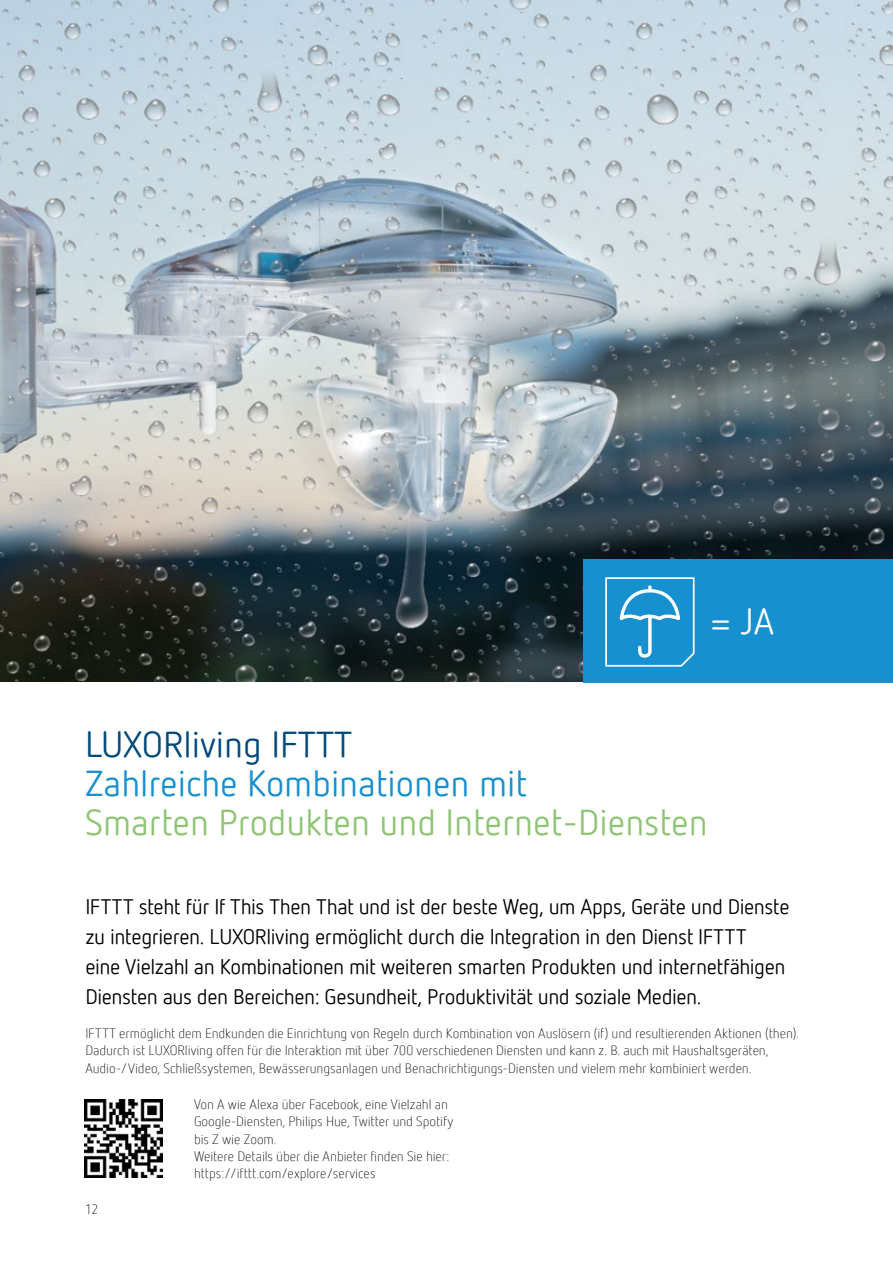
<style>
.page{position:relative;width:893px;height:1263px;background:#fff}
.page>*{position:absolute;margin:0;border:0;box-sizing:border-box;transform-origin:0 0}
.t1{font:36px "Netto Offc Pro";color:#8fc475}
.t2{font:36px "Netto Offc Pro";color:#1790d0}
.t3{font:36px "Netto Offc Pro";color:#00497b}
.t4{font:36px "Netto Offc Pro";color:#fff}
.t5{font:21px/30px "Netto Offc Pro";letter-spacing:-.025em;color:#000}
.t6{font:300 13.5px/17.2px "Netto Offc Pro";letter-spacing:-.005em;color:#000}
</style>
<div class="page">
<img style="left:0;top:0;width:893px;height:682px">
<div style="left:584px;top:559px;width:309px;height:123px;background:#1790d0"></div>
<svg style="left:605px;top:577px;width:90px;height:90px"></svg>
<img style="left:85px;top:1099px;width:78px;height:78px">
<h1 class="t4" style="left:711px;top:598px;width:64px">= JA</h1>
<h1 class="t3" style="left:85px;top:721px;width:269px">LUXORliving IFTTT</h1>
<h1 class="t2" style="left:85px;top:760px;width:443px">Zahlreiche Kombinationen mit</h1>
<h1 class="t1" style="left:85px;top:799px;width:624px">Smarten Produkten und Internet-Diensten</h1>
<p class="t5" style="left:85px;top:890px;width:706px">IFTTT steht für If This Then That und ist der beste Weg, um Apps, Geräte und Dienste zu integrieren. LUXORliving ermöglicht durch die Integration in den Dienst IFTTT<br>eine Vielzahl an Kombinationen mit weiteren smarten Produkten und internetfähigen Diensten aus den Bereichen: Gesundheit, Produktivität und soziale Medien.</p>
<p class="t6" style="left:85px;top:1024px;width:715px">IFTTT ermöglicht dem Endkunden die Einrichtung von Regeln durch Kombination von Auslösern (if) und resultierenden Aktionen (then).<br>Dadurch ist LUXORliving offen für die Interaktion mit über 700 verschiedenen Diensten und kann z. B. auch mit Haushaltsgeräten,<br>Audio-/Video, Schließsystemen, Bewässerungsanlagen und Benachrichtigungs-Diensten und vielem mehr kombiniert werden.</p>
<p class="t6" style="left:85px;top:1200px;width:15px">12</p>
<p class="t6" style="left:194px;top:1095px;width:261px">Von A wie Alexa über Facebook, eine Vielzahl an Google-Diensten, Philips Hue, Twitter und Spotify bis Z wie Zoom.<br>Weitere Details über die Anbieter finden Sie hier: https://ifttt.com/explore/services</p>
</div>
